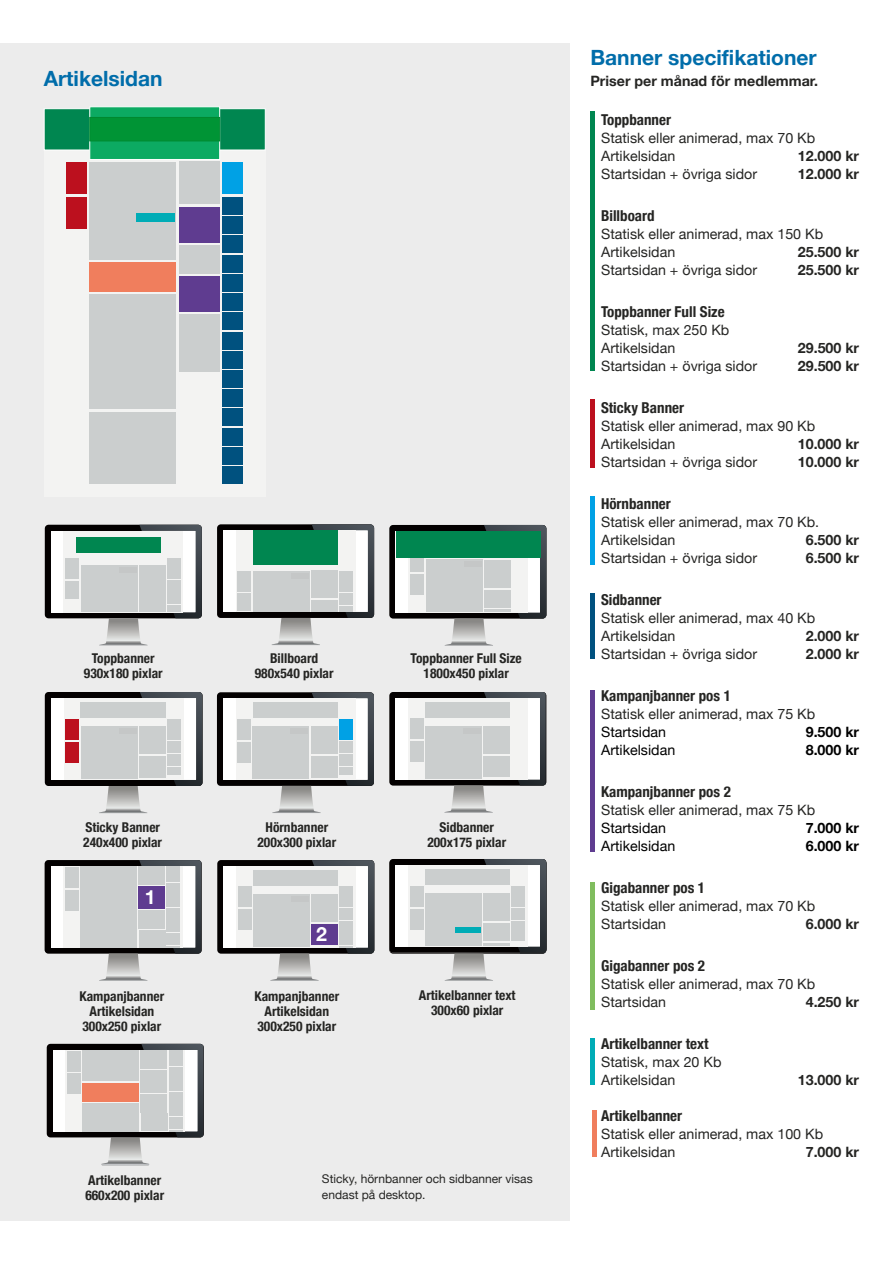
<style>
.page{position:relative;width:893px;height:1263px;background:#fff}
.page>*{position:absolute;margin:0;border:0;box-sizing:border-box;transform-origin:0 0}
.t1{font:700 21px "Helvetica Neue";color:#006daa}
.t2{font:700 19.5px "Helvetica Neue";color:#fff}
.t3{font:700 condensed 15px "Helvetica Neue";color:#252523}
.t4{font:14.25px/18px "Helvetica Neue";color:#252523}
.t5{font:700 14.25px "Helvetica Neue";color:#252523}
.t6{font:14.25px "Helvetica Neue";color:#000}
.t7{font:700 14.25px "Helvetica Neue";color:#000}
.t8{font:700 condensed 13.5px/15px "Helvetica Neue";color:#252523;text-align:center}
.t9{font:12px/16.5px "Helvetica Neue";color:#252523}
</style>
<div class="page">
<div style="left:0;top:43px;width:570px;height:1177px;background:#ececec"></div>
<div style="left:590px;top:111px;width:5px;height:260px;background:#008650"></div>
<div style="left:590px;top:400px;width:5px;height:68px;background:#bc101e"></div>
<div style="left:590px;top:497px;width:5px;height:68px;background:#00a1e5"></div>
<div style="left:590px;top:593px;width:5px;height:66px;background:#00517f"></div>
<div style="left:590px;top:690px;width:5px;height:162px;background:#5f3c90"></div>
<div style="left:590px;top:882px;width:5px;height:127px;background:#80bd5e"></div>
<div style="left:590px;top:1038px;width:5px;height:47px;background:#00acb6"></div>
<hr style="left:593px;top:1110px;width:4px;height:47px;background:#f07e5d">
<div style="left:44px;top:109px;width:221px;height:388px;background:#f3f3f2"></div>
<div style="left:44px;top:108px;width:222px;height:42px;background:#008650;border:1px solid #fff"></div>
<div style="left:90px;top:107px;width:130px;height:53px;background:#0caa62;border:1px solid #fff"></div>
<div style="left:90px;top:117px;width:130px;height:24px;background:#009435;border:1px solid #008930"></div>
<div style="left:222px;top:162px;width:21px;height:32px;background:#00a1e5"></div>
<div style="left:222px;top:198px;width:21px;height:17px;background:#00517f"></div>
<div style="left:222px;top:217px;width:21px;height:17px;background:#00517f"></div>
<div style="left:66px;top:162px;width:20px;height:32px;background:#bc101e"></div>
<div style="left:66px;top:197px;width:20px;height:32px;background:#bc101e"></div>
<div style="left:222px;top:236px;width:21px;height:17px;background:#00517f"></div>
<div style="left:222px;top:255px;width:21px;height:17px;background:#00517f"></div>
<div style="left:222px;top:274px;width:21px;height:17px;background:#00517f"></div>
<div style="left:222px;top:294px;width:21px;height:17px;background:#00517f"></div>
<div style="left:222px;top:313px;width:21px;height:17px;background:#00517f"></div>
<div style="left:222px;top:332px;width:21px;height:17px;background:#00517f"></div>
<div style="left:222px;top:351px;width:21px;height:17px;background:#00517f"></div>
<div style="left:222px;top:370px;width:21px;height:17px;background:#00517f"></div>
<div style="left:222px;top:390px;width:21px;height:17px;background:#00517f"></div>
<div style="left:222px;top:409px;width:21px;height:17px;background:#00517f"></div>
<div style="left:222px;top:428px;width:21px;height:17px;background:#00517f"></div>
<div style="left:222px;top:447px;width:21px;height:17px;background:#00517f"></div>
<div style="left:222px;top:466px;width:21px;height:17px;background:#00517f"></div>
<div style="left:89px;top:162px;width:87px;height:98px;background:#cbcece"></div>
<div style="left:136px;top:214px;width:38px;height:8px;background:#00acb6"></div>
<div style="left:180px;top:207px;width:40px;height:35px;background:#5f3c90"></div>
<div style="left:179px;top:161px;width:41px;height:42px;background:#cbcece"></div>
<div style="left:180px;top:245px;width:40px;height:28px;background:#cbcece"></div>
<div style="left:179px;top:276px;width:41px;height:35px;background:#5f3c90"></div>
<div style="left:180px;top:314px;width:40px;height:58px;background:#cbcece"></div>
<div style="left:89px;top:412px;width:87px;height:71px;background:#cbcece"></div>
<div style="left:89px;top:294px;width:87px;height:115px;background:#cbcece"></div>
<div style="left:89px;top:262px;width:87px;height:29px;background:#f07e5d"></div>
<svg style="left:47px;top:1044px;width:156px;height:121px"></svg>
<div style="left:141px;top:1094px;width:26px;height:18px;background:#cbcece"></div>
<div style="left:141px;top:1113px;width:26px;height:18px;background:#cbcece"></div>
<div style="left:169px;top:1092px;width:13px;height:11px;background:#cbcece"></div>
<div style="left:169px;top:1104px;width:13px;height:12px;background:#cbcece"></div>
<div style="left:169px;top:1117px;width:13px;height:11px;background:#cbcece"></div>
<div style="left:82px;top:1082px;width:57px;height:19px;background:#f07e5d"></div>
<div style="left:82px;top:1050px;width:57px;height:31px;background:#cbcece"></div>
<svg style="left:217px;top:524px;width:157px;height:121px"></svg>
<svg style="left:217px;top:692px;width:157px;height:121px"></svg>
<svg style="left:218px;top:860px;width:156px;height:121px"></svg>
<svg style="left:389px;top:525px;width:157px;height:121px"></svg>
<svg style="left:389px;top:692px;width:157px;height:121px"></svg>
<svg style="left:389px;top:859px;width:157px;height:122px"></svg>
<svg style="left:45px;top:525px;width:157px;height:121px"></svg>
<svg style="left:45px;top:692px;width:157px;height:122px"></svg>
<svg style="left:45px;top:860px;width:156px;height:121px"></svg>
<h1 class="t1" style="left:44px;top:65px;width:120px">Artikelsidan</h1>
<p class="t8" style="left:84px;top:650px;width:80px">Toppbanner<br>930x180 pixlar</p>
<p class="t8" style="left:83px;top:819px;width:80px;text-align:left">Sticky Banner<br>240x400 pixlar</p>
<h2 class="t2" style="left:145px;top:885px;width:12px">1</h2>
<p class="t8" style="left:80px;top:988px;width:86px">Kampanjbanner<br>Artikelsidan<br>300x250 pixlar</p>
<p class="t8" style="left:85px;top:1172px;width:80px;text-align:left">Artikelbanner<br>660x200 pixlar</p>
<p class="t8" style="left:255px;top:650px;width:80px">Billboard<br>980x540 pixlar</p>
<p class="t8" style="left:411px;top:650px;width:113px">Toppbanner Full Size<br>1800x450 pixlar</p>
<p class="t8" style="left:257px;top:819px;width:80px">Hörnbanner<br>200x300 pixlar</p>
<p class="t8" style="left:427px;top:819px;width:80px">Sidbanner<br>200x175 pixlar</p>
<h2 class="t2" style="left:316px;top:922px;width:12px">2</h2>
<p class="t8" style="left:254px;top:988px;width:86px">Kampanjbanner<br>Artikelsidan<br>300x250 pixlar</p>
<p class="t8" style="left:419px;top:987px;width:98px">Artikelbanner text<br>300x60 pixlar</p>
<p class="t9" style="left:322px;top:1171px;width:212px">Sticky, hörnbanner och sidbanner visas endast på desktop.</p>
<h1 class="t1" style="left:590px;top:45px;width:228px">Banner specifikationer</h1>
<p class="t5" style="left:590px;top:72px;width:229px">Priser per månad för medlemmar.</p>
<p class="t3" style="left:601px;top:107px;width:71px">Toppbanner</p>
<p class="t4" style="left:601px;top:129px;width:216px">Statisk eller animerad, max 70 Kb<br>Artikelsidan</p>
<p class="t5" style="left:798px;top:147px;width:63px">12.000 kr</p>
<p class="t4" style="left:601px;top:165px;width:158px">Startsidan + övriga sidor</p>
<p class="t5" style="left:798px;top:165px;width:63px">12.000 kr</p>
<p class="t3" style="left:601px;top:203px;width:55px">Billboard</p>
<p class="t4" style="left:601px;top:225px;width:224px">Statisk eller animerad, max 150 Kb<br>Artikelsidan</p>
<p class="t5" style="left:798px;top:243px;width:63px">25.500 kr</p>
<p class="t4" style="left:601px;top:261px;width:158px">Startsidan + övriga sidor</p>
<p class="t5" style="left:798px;top:261px;width:63px">25.500 kr</p>
<p class="t3" style="left:601px;top:299px;width:125px">Toppbanner Full Size</p>
<p class="t4" style="left:601px;top:321px;width:130px">Statisk, max 250 Kb<br>Artikelsidan</p>
<p class="t5" style="left:798px;top:339px;width:63px">29.500 kr</p>
<p class="t4" style="left:601px;top:357px;width:158px">Startsidan + övriga sidor</p>
<p class="t5" style="left:798px;top:357px;width:63px">29.500 kr</p>
<p class="t3" style="left:601px;top:395px;width:85px">Sticky Banner</p>
<p class="t4" style="left:601px;top:417px;width:216px">Statisk eller animerad, max 90 Kb<br>Artikelsidan</p>
<p class="t5" style="left:798px;top:435px;width:63px">10.000 kr</p>
<p class="t4" style="left:601px;top:453px;width:158px">Startsidan + övriga sidor</p>
<p class="t5" style="left:798px;top:453px;width:63px">10.000 kr</p>
<p class="t3" style="left:601px;top:491px;width:71px">Hörnbanner</p>
<p class="t4" style="left:601px;top:513px;width:220px">Statisk eller animerad, max 70 Kb.<br>Artikelsidan</p>
<p class="t5" style="left:806px;top:531px;width:55px">6.500 kr</p>
<p class="t4" style="left:601px;top:549px;width:158px">Startsidan + övriga sidor</p>
<p class="t5" style="left:806px;top:549px;width:55px">6.500 kr</p>
<p class="t3" style="left:601px;top:587px;width:62px">Sidbanner</p>
<p class="t4" style="left:601px;top:609px;width:216px">Statisk eller animerad, max 40 Kb<br>Artikelsidan</p>
<p class="t5" style="left:806px;top:627px;width:55px">2.000 kr</p>
<p class="t4" style="left:601px;top:645px;width:158px">Startsidan + övriga sidor</p>
<p class="t5" style="left:806px;top:645px;width:55px">2.000 kr</p>
<p class="t3" style="left:601px;top:683px;width:131px">Kampanjbanner pos 1</p>
<p class="t4" style="left:601px;top:705px;width:216px">Statisk eller animerad, max 75 Kb</p>
<p class="t6" style="left:601px;top:721px;width:66px">Startsidan</p>
<p class="t7" style="left:806px;top:723px;width:55px">9.500 kr</p>
<p class="t6" style="left:601px;top:739px;width:76px">Artikelsidan</p>
<p class="t7" style="left:806px;top:741px;width:55px">8.000 kr</p>
<p class="t3" style="left:601px;top:779px;width:131px">Kampanjbanner pos 2</p>
<p class="t4" style="left:601px;top:801px;width:216px">Statisk eller animerad, max 75 Kb</p>
<p class="t6" style="left:601px;top:817px;width:66px">Startsidan</p>
<p class="t7" style="left:806px;top:819px;width:55px">7.000 kr</p>
<p class="t6" style="left:601px;top:835px;width:76px">Artikelsidan</p>
<p class="t7" style="left:806px;top:837px;width:55px">6.000 kr</p>
<p class="t3" style="left:601px;top:875px;width:106px">Gigabanner pos 1</p>
<p class="t4" style="left:601px;top:897px;width:216px">Statisk eller animerad, max 70 Kb<br>Startsidan</p>
<p class="t5" style="left:806px;top:915px;width:55px">6.000 kr</p>
<p class="t3" style="left:601px;top:953px;width:106px">Gigabanner pos 2</p>
<p class="t4" style="left:601px;top:975px;width:216px">Statisk eller animerad, max 70 Kb<br>Startsidan</p>
<p class="t5" style="left:806px;top:993px;width:55px">4.250 kr</p>
<p class="t3" style="left:601px;top:1031px;width:109px">Artikelbanner text</p>
<p class="t4" style="left:601px;top:1053px;width:122px">Statisk, max 20 Kb<br>Artikelsidan</p>
<p class="t5" style="left:798px;top:1071px;width:63px">13.000 kr</p>
<p class="t3" style="left:601px;top:1103px;width:83px">Artikelbanner</p>
<p class="t4" style="left:601px;top:1125px;width:224px">Statisk eller animerad, max 100 Kb<br>Artikelsidan</p>
<p class="t5" style="left:806px;top:1143px;width:55px">7.000 kr</p>
</div>
